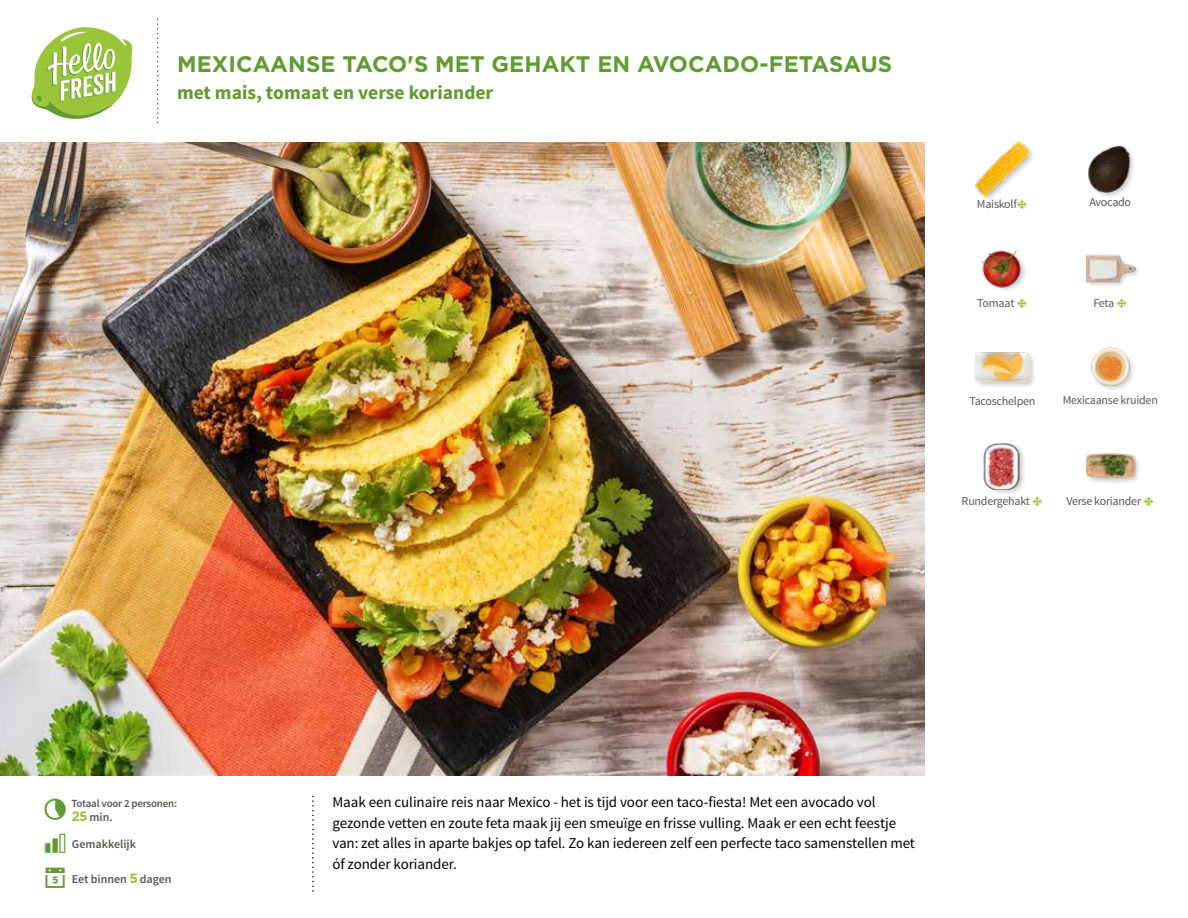
<style>
.page{position:relative;width:1188px;height:918px;background:#fff}
.page>*{position:absolute;margin:0;border:0;box-sizing:border-box;transform-origin:0 0}
.t1{font:700 22.5px "Gotham";letter-spacing:.005em;color:#619b31}
.t2{font:700 19.5px "Source Sans Pro";color:#619b31}
.t3{font:15px/20.5px "Source Sans Pro";letter-spacing:-.005em;color:#000}
.t4{font:12px "Source Sans Pro";letter-spacing:-.02em;color:#575756}
.t5{font:600 12px "Source Sans Pro";color:#575756}
.t6{font:600 10.95px "Source Sans Pro";letter-spacing:-.02em;color:#575756}
.s1{font-family:"Gotham";font-weight:700;font-size:13.5px;color:#9ac43a}
</style>
<div class="page">
<svg style="left:31px;top:27px;width:102px;height:92px"></svg>
<img style="left:0;top:142px;width:925px;height:634px">
<div style="left:1087px;top:145px;width:50px;height:54px;background:#000;opacity:.2"></div>
<img style="left:1087px;top:145px;width:48px;height:49px">
<img style="left:1091px;top:347px;width:42px;height:43px">
<div style="left:1085px;top:254px;width:57px;height:35px;background:#000;opacity:.2"></div>
<img style="left:1085px;top:254px;width:50px;height:35px">
<div style="left:1085px;top:452px;width:57px;height:34px;background:#000;opacity:.2"></div>
<img style="left:1085px;top:452px;width:50px;height:34px">
<img style="left:975px;top:141px;width:55px;height:57px">
<div style="left:973px;top:351px;width:64px;height:39px;background:#000;opacity:.2"></div>
<img style="left:973px;top:351px;width:57px;height:39px">
<div style="left:983px;top:442px;width:44px;height:55px;background:#000;opacity:.2"></div>
<img style="left:983px;top:443px;width:42px;height:46px">
<img style="left:981px;top:249px;width:44px;height:41px">
<h1 class="t1" style="left:177px;top:49px;width:717px">MEXICAANSE TACO'S MET GEHAKT EN AVOCADO-FETASAUS</h1>
<h2 class="t2" style="left:177px;top:80px;width:318px">met mais, tomaat en verse koriander</h2>
<p class="t4" style="left:977px;top:197px;width:41px">Maiskolf</p>
<p class="t4" style="left:1090px;top:195px;width:43px">Avocado</p>
<p class="t4" style="left:977px;top:296px;width:39px">Tomaat</p>
<p class="t4" style="left:1093px;top:296px;width:22px">Feta</p>
<p class="t4" style="left:969px;top:393px;width:67px">Tacoschelpen</p>
<p class="t4" style="left:1063px;top:393px;width:97px">Mexicaanse kruiden</p>
<p class="t4" style="left:962px;top:494px;width:70px">Rundergehakt</p>
<p class="t4" style="left:1066px;top:494px;width:76px">Verse koriander</p>
<p class="t6" style="left:71px;top:796px;width:107px">Totaal voor 2 personen:</p>
<p class="t5" style="left:71px;top:809px;width:43px"><span class="s1">25</span> min.</p>
<p class="t5" style="left:72px;top:837px;width:66px">Gemakkelijk</p>
<p class="t5" style="left:72px;top:871px;width:101px">Eet binnen <span class="s1">5</span> dagen</p>
<p class="t3" style="left:332px;top:792px;width:584px">Maak een culinaire reis naar Mexico - het is tijd voor een taco-fiesta! Met een avocado vol gezonde vetten en zoute feta maak jij een smeuïge en frisse vulling. Maak er een echt feestje van: zet alles in aparte bakjes op tafel. Zo kan iedereen zelf een perfecte taco samenstellen met óf zonder koriander.</p>
</div>
